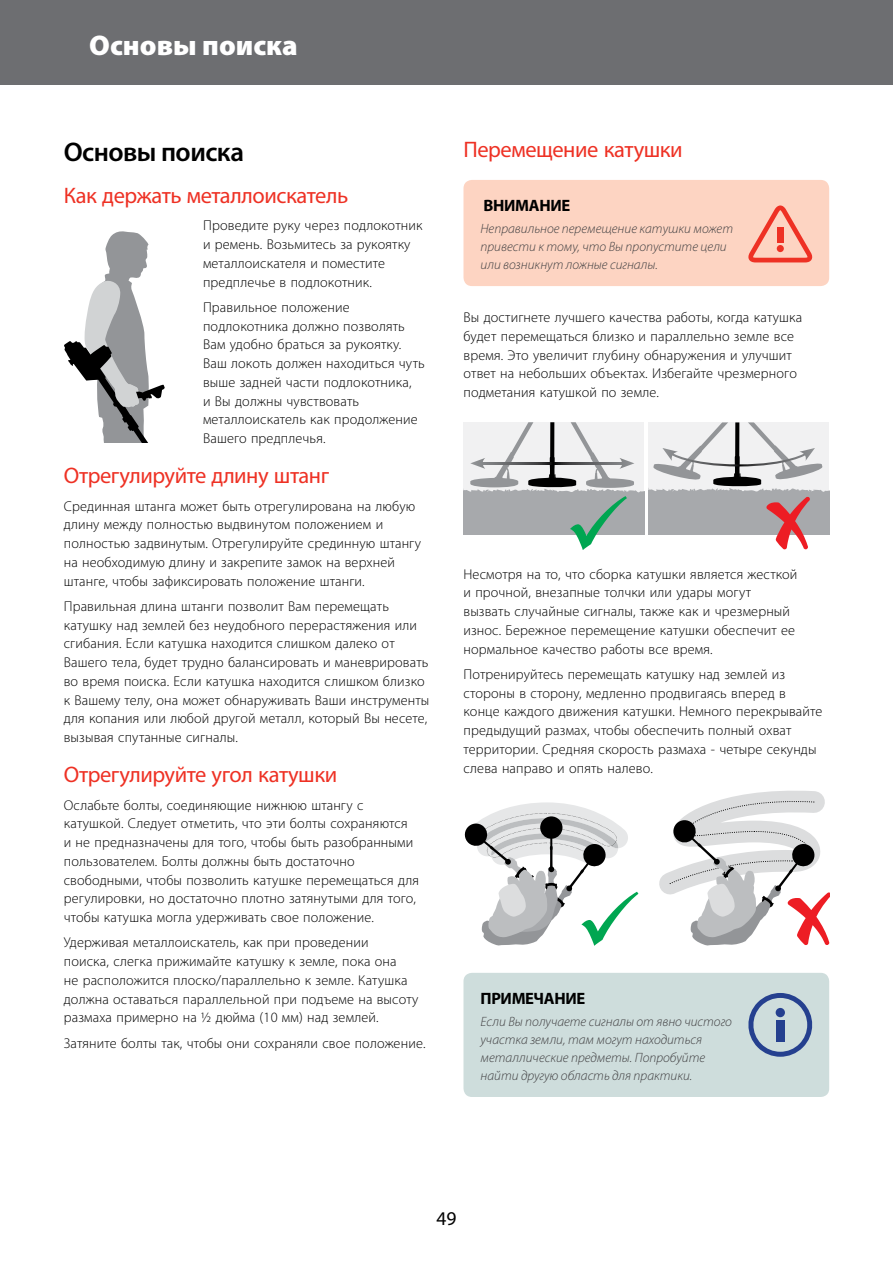
<style>
.page{position:relative;width:893px;height:1263px;background:#fff}
.page>*{position:absolute;margin:0;border:0;box-sizing:border-box;transform-origin:0 0}
.t1{font:900 28.5px "Myriad Pro";color:#fff}
.t2{font:600 27px "Myriad Pro";letter-spacing:-.02em;color:#000}
.t3{font:22.5px "Myriad Pro";letter-spacing:-.02em;color:#ee3124}
.t4{font:19.5px "Myriad Pro";color:#000}
.t5{font:700 16.5px "Myriad Pro";letter-spacing:-.02em;color:#000}
.t6{font:300 14.25px/18.8px "Myriad Pro";letter-spacing:.01em;color:#000}
.t7{font:italic 300 13.5px/18px "Myriad Pro";color:#414042}
</style>
<div class="page">
<svg style="left:64px;top:231px;width:101px;height:212px"></svg>
<div style="left:463px;top:180px;width:366px;height:106px;background:#fdd4c2;border-radius:9px"></div>
<svg style="left:748px;top:205px;width:65px;height:57px"></svg>
<div style="left:777px;top:245px;width:7px;height:7px;background:#ee3124;border-radius:50%"></div>
<div style="left:777px;top:227px;width:6px;height:15px;background:#ee3124"></div>
<svg style="left:463px;top:422px;width:366px;height:128px"></svg>
<svg style="left:464px;top:802px;width:174px;height:144px"></svg>
<svg style="left:659px;top:790px;width:170px;height:156px"></svg>
<div style="left:463px;top:973px;width:366px;height:124px;background:#cedddc;border-radius:9px"></div>
<svg style="left:748px;top:993px;width:65px;height:64px"></svg>
<div style="left:776px;top:1008px;width:9px;height:9px;background:#25408f;border-radius:50%"></div>
<div style="left:776px;top:1021px;width:8px;height:21px;background:#25408f"></div>
<div style="left:0;top:0;width:893px;height:85px;background:#6d6e71"></div>
<h1 class="t1" style="left:89px;top:30px;width:210px">Основы поиска</h1>
<h2 class="t2" style="left:64px;top:134px;width:182px">Основы поиска</h2>
<h3 class="t3" style="left:64px;top:182px;width:286px">Как держать металлоискатель</h3>
<p class="t6" style="left:203px;top:216px;width:221px">Проведите руку через подлокотник и ремень. Возьмитесь за рукоятку металлоискателя и поместите предплечье в подлокотник.</p>
<p class="t6" style="left:203px;top:298px;width:223px">Правильное положение подлокотника должно позволять<br>Вам удобно браться за рукоятку.<br>Ваш локоть должен находиться чуть выше задней части подлокотника,<br>и Вы должны чувствовать металлоискатель как продолжение<br>Вашего предплечья.</p>
<h3 class="t3" style="left:64px;top:462px;width:267px">Отрегулируйте длину штанг</h3>
<p class="t6" style="left:64px;top:497px;width:359px">Срединная штанга может быть отрегулирована на любую длину между полностью выдвинутом положением и полностью задвинутым. Отрегулируйте срединную штангу на необходимую длину и закрепите замок на верхней штанге, чтобы зафиксировать положение штанги.</p>
<p class="t6" style="left:64px;top:597px;width:367px">Правильная длина штанги позволит Вам перемещать катушку над землей без неудобного перерастяжения или сгибания. Если катушка находится слишком далеко от Вашего тела, будет трудно балансировать и маневрировать во время поиска. Если катушка находится слишком близко к Вашему телу, она может обнаруживать Ваши инструменты для копания или любой другой металл, который Вы несете, вызывая спутанные сигналы.</p>
<h3 class="t3" style="left:64px;top:761px;width:275px">Отрегулируйте угол катушки</h3>
<p class="t6" style="left:64px;top:796px;width:357px">Ослабьте болты, соединяющие нижнюю штангу с катушкой. Следует отметить, что эти болты сохраняются<br>и не предназначены для того, чтобы быть разобранными пользователем. Болты должны быть достаточно свободными, чтобы позволить катушке перемещаться для регулировки, но достаточно плотно затянутыми для того, чтобы катушка могла удерживать свое положение.</p>
<p class="t6" style="left:64px;top:933px;width:356px">Удерживая металлоискатель, как при проведении<br>поиска, слегка прижимайте катушку к земле, пока она<br>не расположится плоско/параллельно к земле. Катушка должна оставаться параллельной при подъеме на высоту размаха примерно на ½ дюйма (10 мм) над землей.</p>
<p class="t6" style="left:64px;top:1033px;width:363px">Затяните болты так, чтобы они сохраняли свое положение.</p>
<h3 class="t3" style="left:463px;top:136px;width:221px">Перемещение катушки</h3>
<p class="t5" style="left:483px;top:194px;width:88px">ВНИМАНИЕ</p>
<p class="t7" style="left:480px;top:220px;width:254px">Неправильное перемещение катушки может привести к тому, что Вы пропустите цели или возникнут ложные сигналы.</p>
<p class="t6" style="left:463px;top:308px;width:340px">Вы достигнете лучшего качества работы, когда катушка будет перемещаться близко и параллельно земле все время. Это увеличит глубину обнаружения и улучшит ответ на небольших объектах. Избегайте чрезмерного подметания катушкой по земле.</p>
<p class="t6" style="left:463px;top:565px;width:335px">Несмотря на то, что сборка катушки является жесткой и прочной, внезапные толчки или удары могут вызвать случайные сигналы, также как и чрезмерный износ. Бережное перемещение катушки обеспечит ее нормальное качество работы все время.</p>
<p class="t6" style="left:463px;top:665px;width:360px">Потренируйтесь перемещать катушку над землей из стороны в сторону, медленно продвигаясь вперед в конце каждого движения катушки. Немного перекрывайте предыдущий размах, чтобы обеспечить полный охват территории. Средняя скорость размаха - четыре секунды слева направо и опять налево.</p>
<p class="t5" style="left:480px;top:987px;width:106px">ПРИМЕЧАНИЕ</p>
<p class="t7" style="left:480px;top:1013px;width:253px">Если Вы получаете сигналы от явно чистого участка земли, там могут находиться металлические предметы. Попробуйте найти другую область для практики.</p>
<h3 class="t4" style="left:436px;top:1206px;width:22px">49</h3>
</div>
